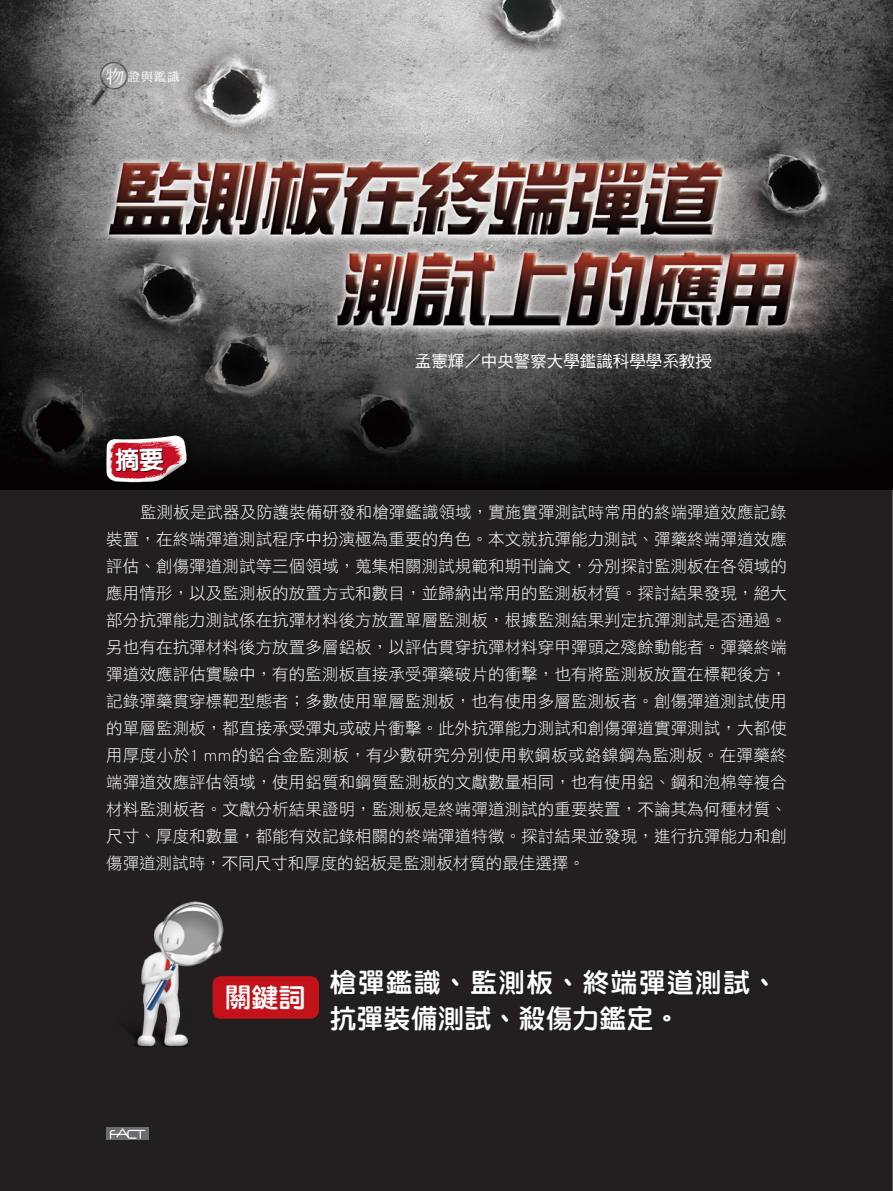
<style>
.page{position:relative;width:893px;height:1191px;background:#fff}
.page>*{position:absolute;margin:0;border:0;box-sizing:border-box;transform-origin:0 0}
.內文{font:27px/36px "DF Yuan Std W8";letter-spacing:.04em;color:#fff}
.內文-2{font:27px "DF Yuan Std W8";color:#fff}
.內文-3{font:16.5px/27px "DF Hei Std W3";color:#fff;text-align:justify}
.t1{font:16.5px "DF Hei Std W5";color:#fff}
.照片說明{font:12px "DF Ming Std W7";color:#fff}
.s1{font-size:18px}
.s2{font-family:"Myriad Pro";font-weight:300}
</style>
<div class="page">
<div style="left:0;top:489px;width:893px;height:702px;background:#231f20"></div>
<img style="left:0;top:0;width:893px;height:489px">
<img style="left:102px;top:432px;width:93px;height:59px">
<img style="left:112px;top:899px;width:117px;height:154px">
<div style="left:213px;top:976px;width:106px;height:42px;background:#c4121a;border-radius:9px"></div>
<svg style="left:106px;top:1127px;width:43px;height:13px"></svg>
<svg style="left:110px;top:1128px;width:35px;height:10px"></svg>
<img style="left:87px;top:57px;width:45px;height:56px">
<svg style="left:106px;top:435px;width:81px;height:47px"></svg>
<p class="照片說明" style="left:106px;top:70px;width:75px"><span class="s1">物</span>證與鑑識</p>
<p class="t1" style="left:415px;top:352px;width:298px">孟憲輝／中央警察大學鑑識科學學系教授</p>
<p class="內文-3" style="left:106px;top:498px;width:682px;text-indent:34px">監測板是武器及防護裝備研發和槍彈鑑識領域，實施實彈測試時常用的終端彈道效應記錄裝置，在終端彈道測試程序中扮演極為重要的角色。本文就抗彈能力測試、彈藥終端彈道效應評估、創傷彈道測試等三個領域，蒐集相關測試規範和期刊論文，分別探討監測板在各領域的應用情形，以及監測板的放置方式和數目，並歸納出常用的監測板材質。探討結果發現，絕大部分抗彈能力測試係在抗彈材料後方放置單層監測板，根據監測結果判定抗彈測試是否通過。另也有在抗彈材料後方放置多層鋁板，以評估貫穿抗彈材料穿甲彈頭之殘餘動能者。彈藥終端彈道效應評估實驗中，有的監測板直接承受彈藥破片的衝擊，也有將監測板放置在標靶後方，記錄彈藥貫穿標靶型態者；多數使用單層監測板，也有使用多層監測板者。創傷彈道測試使用的單層監測板，都直接承受彈丸或破片衝擊。此外抗彈能力測試和創傷彈道實彈測試，大都使用厚度小於<span class="s2">1 mm</span>的鋁合金監測板，有少數研究分別使用軟鋼板或鉻鎳鋼為監測板。在彈藥終端彈道效應評估領域，使用鋁質和鋼質監測板的文獻數量相同，也有使用鋁、鋼和泡棉等複合材料監測板者。文獻分析結果證明，監測板是終端彈道測試的重要裝置，不論其為何種材質、尺寸、厚度和數量，都能有效記錄相關的終端彈道特徵。探討結果並發現，進行抗彈能力和創傷彈道測試時，不同尺寸和厚度的鋁板是監測板材質的最佳選擇。</p>
<p class="內文-2" style="left:225px;top:983px;width:82px">關鍵詞</p>
<p class="內文" style="left:330px;top:963px;width:450px">槍彈鑑識、監測板、終端彈道測試、抗彈裝備測試、殺傷力鑑定。</p>
</div>
